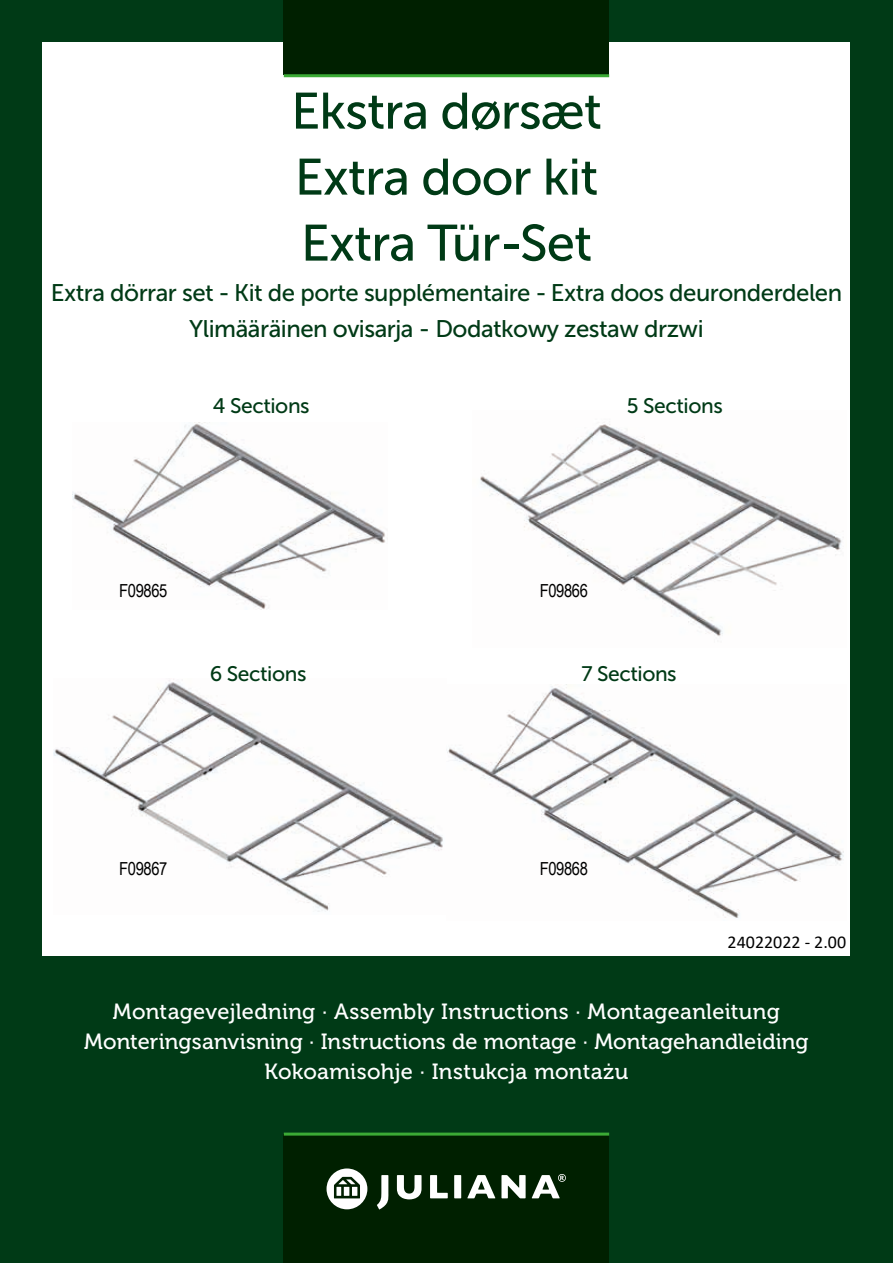
<style>
.page{position:relative;width:893px;height:1263px;background:#003a16}
.page>*{position:absolute;margin:0;border:0;box-sizing:border-box;transform-origin:0 0}
.t1{font:51px/66px "Museo Sans 500";letter-spacing:-.02em;color:#003a16;text-align:justify}
.t2{font:24px/36px "Museo Sans 500";letter-spacing:-.02em;color:#003a16;text-align:center}
.t3{font:21.9px/30.2px "Museo 500";letter-spacing:.01em;color:#fff;text-align:center}
.t4{font:21px "Museo Sans 500";letter-spacing:-.02em;color:#003a16}
.t5{font:18px "Arial Narrow";letter-spacing:-.02em;color:#000}
.t6{font:18px "Calibri";color:#000}
</style>
<div class="page">
<div style="left:43px;top:43px;width:807px;height:913px;background:#fff"></div>
<div style="left:284px;top:1134px;width:325px;height:129px;background:#002000"></div>
<svg style="left:377px;top:1175px;width:12px;height:34px"></svg>
<div style="left:454px;top:1175px;width:7px;height:23px;background:#fff"></div>
<svg style="left:430px;top:1175px;width:18px;height:23px"></svg>
<svg style="left:467px;top:1175px;width:28px;height:23px"></svg>
<svg style="left:501px;top:1175px;width:25px;height:23px"></svg>
<svg style="left:397px;top:1175px;width:25px;height:24px"></svg>
<svg style="left:532px;top:1174px;width:34px;height:24px"></svg>
<svg style="left:327px;top:1168px;width:40px;height:41px"></svg>
<hr style="left:284px;top:1132px;width:325px;height:3px;background:#3baa35">
<div style="left:284px;top:0;width:325px;height:74px;background:#002000"></div>
<hr style="left:284px;top:74px;width:325px;height:3px;background:#3baa35">
<img style="left:72px;top:423px;width:313px;height:186px">
<img style="left:480px;top:424px;width:362px;height:212px">
<img style="left:54px;top:679px;width:389px;height:233px">
<img style="left:447px;top:684px;width:397px;height:234px">
<h1 class="t1" style="left:291px;top:78px;width:312px">Ekstra dørsæt Extra door kit Extra Tür-Set</h1>
<p class="t2" style="left:51px;top:275px;width:793px">Extra dörrar set - Kit de porte supplémentaire - Extra doos deuronderdelen<br>Ylimääräinen ovisarja - Dodatkowy zestaw drzwi</p>
<p class="t4" style="left:213px;top:394px;width:98px">4 Sections</p>
<p class="t4" style="left:627px;top:394px;width:97px">5 Sections</p>
<p class="t5" style="left:119px;top:578px;width:50px">F09865</p>
<p class="t5" style="left:540px;top:578px;width:50px">F09866</p>
<p class="t4" style="left:210px;top:662px;width:98px">6 Sections</p>
<p class="t4" style="left:581px;top:662px;width:97px">7 Sections</p>
<p class="t5" style="left:119px;top:855px;width:50px">F09867</p>
<p class="t5" style="left:540px;top:855px;width:50px">F09868</p>
<p class="t6" style="left:728px;top:929px;width:120px">24022022 - 2.00</p>
<p class="t3" style="left:84px;top:996px;width:726px">Montagevejledning · Assembly Instructions · Montageanleitung<br>Monteringsanvisning · Instructions de montage · Montagehandleiding<br>Kokoamisohje · Instukcja montażu</p>
</div>
